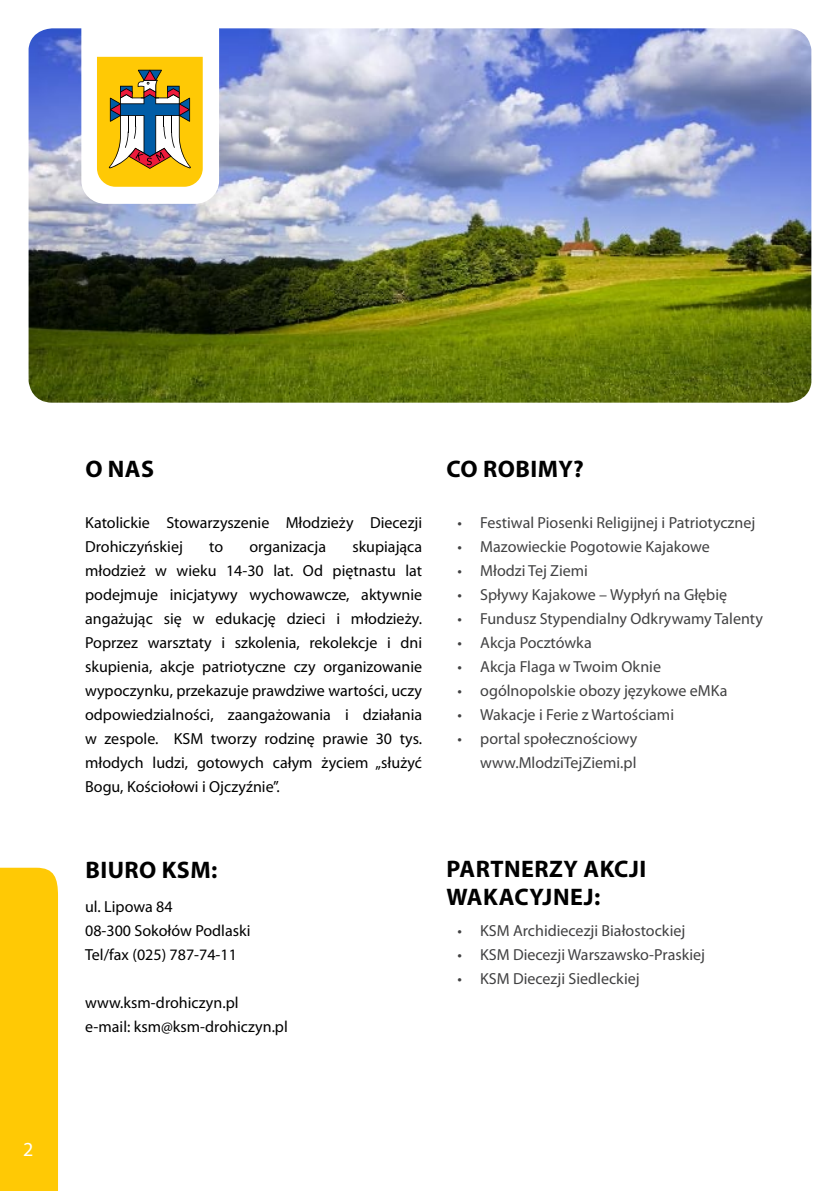
<style>
.page{position:relative;width:840px;height:1191px;background:#fff}
.page>*{position:absolute;margin:0;border:0;box-sizing:border-box;transform-origin:0 0}
.t1{font:700 24px/28.8px "Myriad Pro";letter-spacing:.02em;color:#000}
.t2{font:20px "Myriad Pro";color:#fff}
.t3{font:16px/24px "Myriad Pro";color:#000}
.t4{font:16px/24px "Myriad Pro";color:#414142;text-align:right}
</style>
<div class="page">
<img style="left:29px;top:28px;width:781px;height:375px">
<svg style="left:81px;top:28px;width:138px;height:176px"></svg>
<div style="left:0;top:867px;width:58px;height:324px;background:#ffc905"></div>
<p class="t2" style="left:23px;top:1136px;width:12px">2</p>
<h1 class="t1" style="left:85px;top:454px;width:70px">O NAS</h1>
<p class="t3" style="left:85px;top:510px;width:338px">Katolickie Stowarzyszenie Młodzieży Diecezji<br>Drohiczyńskiej</p>
<p class="t3" style="left:85px;top:534px;width:338px;text-align:justify;text-indent:267px">skupiająca młodzież w wieku 14-30 lat. Od piętnastu lat podejmuje inicjatywy wychowawcze, aktywnie angażując się w edukację dzieci i młodzieży.<br>Poprzez warsztaty i szkolenia, rekolekcje i dni skupienia, akcje patriotyczne czy organizowanie wypoczynku, przekazuje prawdziwe wartości, uczy odpowiedzialności, zaangażowania i działania w zespole. KSM tworzy rodzinę prawie 30 tys. młodych ludzi, gotowych całym życiem „służyć Bogu, Kościołowi i Ojczyźnie”.</p>
<p class="t3" style="left:209px;top:534px;width:15px">to</p>
<p class="t3" style="left:249px;top:534px;width:78px">organizacja</p>
<h1 class="t1" style="left:446px;top:454px;width:52px">CO ROBIM</h1>
<h1 class="t1" style="left:558px;top:454px;width:27px">Y?</h1>
<p class="t4" style="left:457px;top:510px;width:299px">• Festiwal Piosenki Religijnej i Patriotycznej</p>
<p class="t4" style="left:457px;top:534px;width:253px">• Mazowieckie Pogotowie Kajakowe</p>
<p class="t4" style="left:457px;top:558px;width:132px">• Młodzi Tej Ziemi</p>
<p class="t4" style="left:457px;top:582px;width:271px">• Spływy Kajakowe – Wypłyń na Głębię</p>
<p class="t4" style="left:457px;top:606px;width:306px">• Fundusz Stypendialny Odkrywamy Talenty</p>
<p class="t4" style="left:457px;top:630px;width:136px">• Akcja Pocztówka</p>
<p class="t4" style="left:457px;top:654px;width:205px">• Akcja Flaga w Twoim Oknie</p>
<p class="t4" style="left:457px;top:678px;width:271px">• ogólnopolskie obozy językowe eMKa</p>
<p class="t4" style="left:457px;top:702px;width:218px">• Wakacje i Ferie z Wartościami</p>
<p class="t4" style="left:457px;top:726px;width:181px">• portal społecznościowy www.MlodziTejZiemi.pl</p>
<h1 class="t1" style="left:85px;top:854px;width:133px">BIURO KSM:</h1>
<p class="t3" style="left:85px;top:894px;width:167px">ul. Lipowa 84<br>08-300 Sokołów Podlaski<br>Tel/fax (025) 787-74-11</p>
<p class="t3" style="left:85px;top:990px;width:204px">www.ksm-drohiczyn.pl e-mail: ksm@ksm-drohiczyn.pl</p>
<h1 class="t1" style="left:446px;top:853px;width:201px;text-indent:103px">ZY AKCJI<br>WAKACYJNEJ:</h1>
<p class="t4" style="left:457px;top:918px;width:229px">• KSM Archidiecezji Białostockiej</p>
<p class="t4" style="left:457px;top:942px;width:249px">• KSM Diecezji Warszawsko-Praskiej</p>
<p class="t4" style="left:457px;top:966px;width:183px">• KSM Diecezji Siedleckiej</p>
<h1 class="t1" style="left:446px;top:853px;width:29px">PARTNER</h1>
</div>
